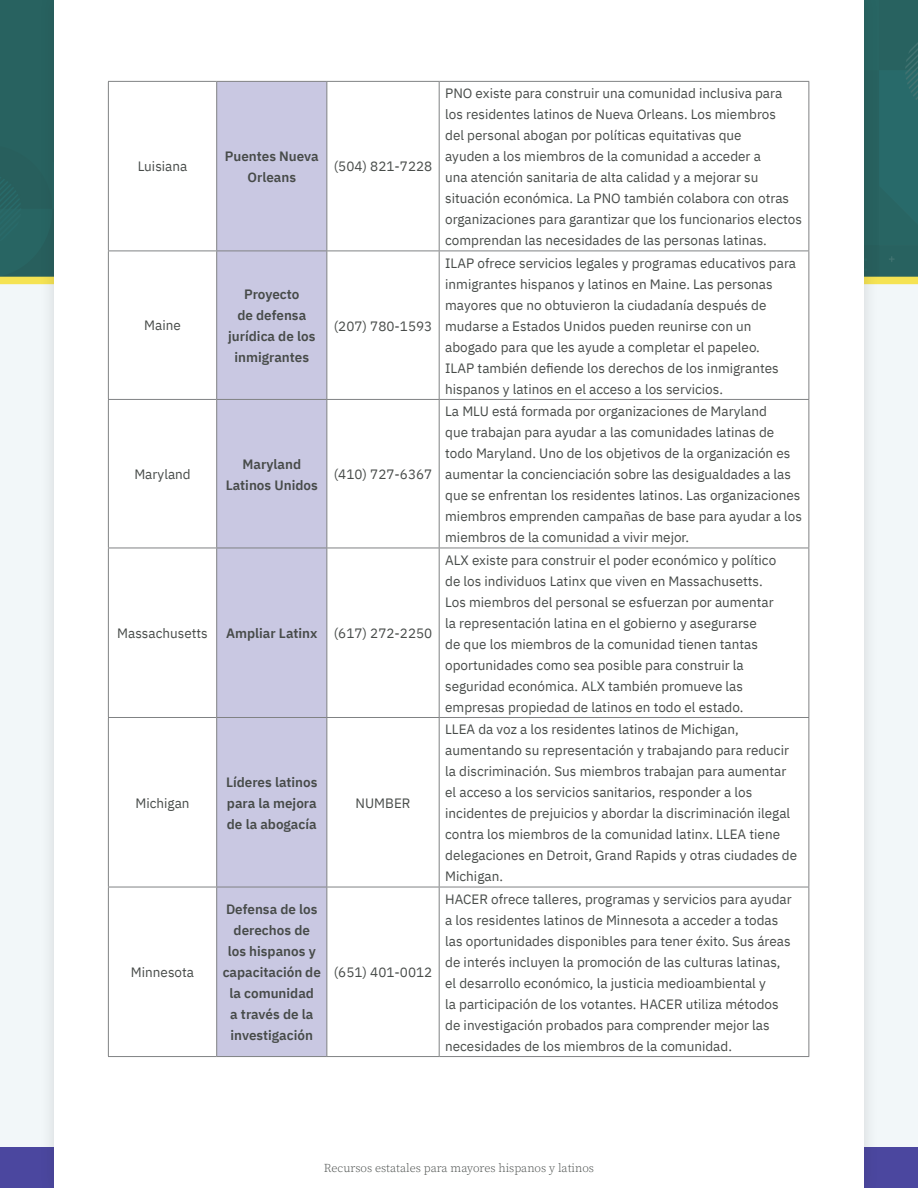
<style>
.page{position:relative;width:918px;height:1188px;background:#f2f7f9}
.page>*{position:absolute;margin:0;border:0;box-sizing:border-box;transform-origin:0 0}
.t1{font:13.5px/21px "IBM Plex Sans";color:#474b49}
.t2{font:600 13.5px/21px "IBM Plex Sans";color:#474b49;text-align:center}
.t3{font:300 12px "Source Serif Pro";color:#474b49}
.s1{font-weight:400}
</style>
<div class="page">
<div style="left:0;top:0;width:918px;height:280px;background:#2d6361"></div>
<div style="left:0;top:277px;width:918px;height:7px;background:#f5e353"></div>
<div style="left:0;top:1148px;width:918px;height:40px;background:#4b479f"></div>
<div style="left:39px;top:0;width:841px;height:1188px;background:#231f20;opacity:.15"></div>
<div style="left:54px;top:0;width:810px;height:1188px;background:#fff"></div>
<div style="left:217px;top:82px;width:109px;height:974px;background:#c9c8e2"></div>
<hr style="left:108px;top:81px;width:109px;height:1px;background:#808284">
<hr style="left:108px;top:82px;width:1px;height:169px;background:#808284">
<hr style="left:217px;top:81px;width:110px;height:1px;background:#808284">
<hr style="left:216px;top:82px;width:1px;height:169px;background:#808284">
<hr style="left:327px;top:81px;width:112px;height:1px;background:#808284">
<hr style="left:326px;top:82px;width:1px;height:169px;background:#808284">
<hr style="left:439px;top:81px;width:370px;height:1px;background:#808284">
<hr style="left:439px;top:82px;width:1px;height:169px;background:#808284">
<hr style="left:808px;top:82px;width:1px;height:169px;background:#808284">
<hr style="left:108px;top:251px;width:109px;height:1px;background:#808284">
<hr style="left:108px;top:251px;width:1px;height:148px;background:#808284">
<hr style="left:217px;top:251px;width:110px;height:1px;background:#808284">
<hr style="left:216px;top:251px;width:1px;height:148px;background:#808284">
<hr style="left:327px;top:251px;width:112px;height:1px;background:#808284">
<hr style="left:326px;top:251px;width:1px;height:148px;background:#808284">
<hr style="left:439px;top:251px;width:370px;height:1px;background:#808284">
<hr style="left:439px;top:251px;width:1px;height:148px;background:#808284">
<hr style="left:808px;top:251px;width:1px;height:148px;background:#808284">
<hr style="left:108px;top:399px;width:109px;height:1px;background:#808284">
<hr style="left:108px;top:400px;width:1px;height:148px;background:#808284">
<hr style="left:217px;top:399px;width:110px;height:1px;background:#808284">
<hr style="left:216px;top:400px;width:1px;height:148px;background:#808284">
<hr style="left:327px;top:399px;width:112px;height:1px;background:#808284">
<hr style="left:326px;top:400px;width:1px;height:148px;background:#808284">
<hr style="left:439px;top:399px;width:370px;height:1px;background:#808284">
<hr style="left:439px;top:400px;width:1px;height:148px;background:#808284">
<hr style="left:808px;top:400px;width:1px;height:148px;background:#808284">
<hr style="left:108px;top:548px;width:109px;height:1px;background:#808284">
<hr style="left:108px;top:548px;width:1px;height:169px;background:#808284">
<hr style="left:217px;top:548px;width:110px;height:1px;background:#808284">
<hr style="left:216px;top:548px;width:1px;height:169px;background:#808284">
<hr style="left:327px;top:548px;width:112px;height:1px;background:#808284">
<hr style="left:326px;top:548px;width:1px;height:169px;background:#808284">
<hr style="left:439px;top:548px;width:370px;height:1px;background:#808284">
<hr style="left:439px;top:548px;width:1px;height:169px;background:#808284">
<hr style="left:808px;top:548px;width:1px;height:169px;background:#808284">
<hr style="left:108px;top:717px;width:109px;height:1px;background:#808284">
<hr style="left:108px;top:718px;width:1px;height:169px;background:#808284">
<hr style="left:217px;top:717px;width:110px;height:1px;background:#808284">
<hr style="left:216px;top:718px;width:1px;height:169px;background:#808284">
<hr style="left:327px;top:717px;width:112px;height:1px;background:#808284">
<hr style="left:326px;top:718px;width:1px;height:169px;background:#808284">
<hr style="left:439px;top:717px;width:370px;height:1px;background:#808284">
<hr style="left:439px;top:718px;width:1px;height:169px;background:#808284">
<hr style="left:808px;top:718px;width:1px;height:169px;background:#808284">
<hr style="left:108px;top:887px;width:109px;height:1px;background:#808284">
<hr style="left:108px;top:887px;width:1px;height:169px;background:#808284">
<hr style="left:217px;top:887px;width:110px;height:1px;background:#808284">
<hr style="left:216px;top:887px;width:1px;height:169px;background:#808284">
<hr style="left:327px;top:887px;width:112px;height:1px;background:#808284">
<hr style="left:326px;top:887px;width:1px;height:169px;background:#808284">
<hr style="left:439px;top:887px;width:370px;height:1px;background:#808284">
<hr style="left:439px;top:887px;width:1px;height:169px;background:#808284">
<hr style="left:808px;top:887px;width:1px;height:169px;background:#808284">
<hr style="left:108px;top:1056px;width:109px;height:1px;background:#808284">
<hr style="left:217px;top:1056px;width:110px;height:1px;background:#808284">
<hr style="left:327px;top:1056px;width:112px;height:1px;background:#808284">
<hr style="left:439px;top:1056px;width:370px;height:1px;background:#808284">
<p class="t1" style="left:138px;top:155px;width:51px">Luisiana</p>
<p class="t2" style="left:225px;top:144px;width:96px">Puentes Nueva<br>Orleans</p>
<p class="t1" style="left:334px;top:155px;width:100px">(504) 821-7228</p>
<p class="t1" style="left:144px;top:314px;width:38px">Maine</p>
<p class="t2" style="left:228px;top:283px;width:89px">Proyecto<br>de defensa jurídica de los inmigrantes</p>
<p class="t1" style="left:334px;top:314px;width:100px">(207) 780-1593</p>
<p class="t1" style="left:134px;top:463px;width:58px">Maryland</p>
<p class="t2" style="left:226px;top:452px;width:94px">Maryland<br>Latinos Unidos</p>
<p class="t1" style="left:334px;top:463px;width:100px">(410) 727-6367</p>
<p class="t1" style="left:117px;top:622px;width:92px">Massachusetts</p>
<p class="t2" style="left:226px;top:622px;width:208px">Ampliar Latinx <span class="s1">(617) 272-2250</span></p>
<p class="t1" style="left:135px;top:791px;width:56px">Michigan</p>
<p class="t1" style="left:131px;top:961px;width:65px">Minnesota</p>
<p class="t2" style="left:226px;top:770px;width:93px;text-align:justify">Líderes latinos para la mejora de la abogacía</p>
<p class="t1" style="left:356px;top:791px;width:56px">NUMBER</p>
<p class="t2" style="left:223px;top:898px;width:100px">Defensa de los derechos de<br>los hispanos y capacitación de la comunidad<br>a través de la investigación</p>
<p class="t1" style="left:334px;top:961px;width:100px">(651) 401-0012</p>
<p class="t1" style="left:445px;top:82px;width:358px">PNO existe para construir una comunidad inclusiva para los residentes latinos de Nueva Orleans. Los miembros<br>del personal abogan por políticas equitativas que<br>ayuden a los miembros de la comunidad a acceder a<br>una atención sanitaria de alta calidad y a mejorar su situación económica. La PNO también colabora con otras organizaciones para garantizar que los funcionarios electos comprendan las necesidades de las personas latinas.</p>
<p class="t1" style="left:445px;top:251px;width:352px">ILAP ofrece servicios legales y programas educativos para inmigrantes hispanos y latinos en Maine. Las personas mayores que no obtuvieron la ciudadanía después de mudarse a Estados Unidos pueden reunirse con un abogado para que les ayude a completar el papeleo.<br>ILAP también defiende los derechos de los inmigrantes hispanos y latinos en el acceso a los servicios.</p>
<p class="t1" style="left:445px;top:400px;width:358px">La MLU está formada por organizaciones de Maryland<br>que trabajan para ayudar a las comunidades latinas de todo Maryland. Uno de los objetivos de la organización es aumentar la concienciación sobre las desigualdades a las que se enfrentan los residentes latinos. Las organizaciones miembros emprenden campañas de base para ayudar a los miembros de la comunidad a vivir mejor.</p>
<p class="t1" style="left:445px;top:548px;width:333px">ALX existe para construir el poder económico y político de los individuos Latinx que viven en Massachusetts.<br>Los miembros del personal se esfuerzan por aumentar la representación latina en el gobierno y asegurarse<br>de que los miembros de la comunidad tienen tantas oportunidades como sea posible para construir la seguridad económica. ALX también promueve las empresas propiedad de latinos en todo el estado.</p>
<p class="t1" style="left:445px;top:718px;width:353px">LLEA da voz a los residentes latinos de Michigan, aumentando su representación y trabajando para reducir la discriminación. Sus miembros trabajan para aumentar el acceso a los servicios sanitarios, responder a los incidentes de prejuicios y abordar la discriminación ilegal contra los miembros de la comunidad latinx. LLEA tiene delegaciones en Detroit, Grand Rapids y otras ciudades de Michigan.</p>
<p class="t1" style="left:445px;top:887px;width:348px">HACER ofrece talleres, programas y servicios para ayudar a los residentes latinos de Minnesota a acceder a todas las oportunidades disponibles para tener éxito. Sus áreas de interés incluyen la promoción de las culturas latinas, el desarrollo económico, la justicia medioambiental y<br>la participación de los votantes. HACER utiliza métodos de investigación probados para comprender mejor las necesidades de los miembros de la comunidad.</p>
<p class="t3" style="left:324px;top:1160px;width:272px">Recursos estatales para mayores hispanos y latinos</p>
</div>
